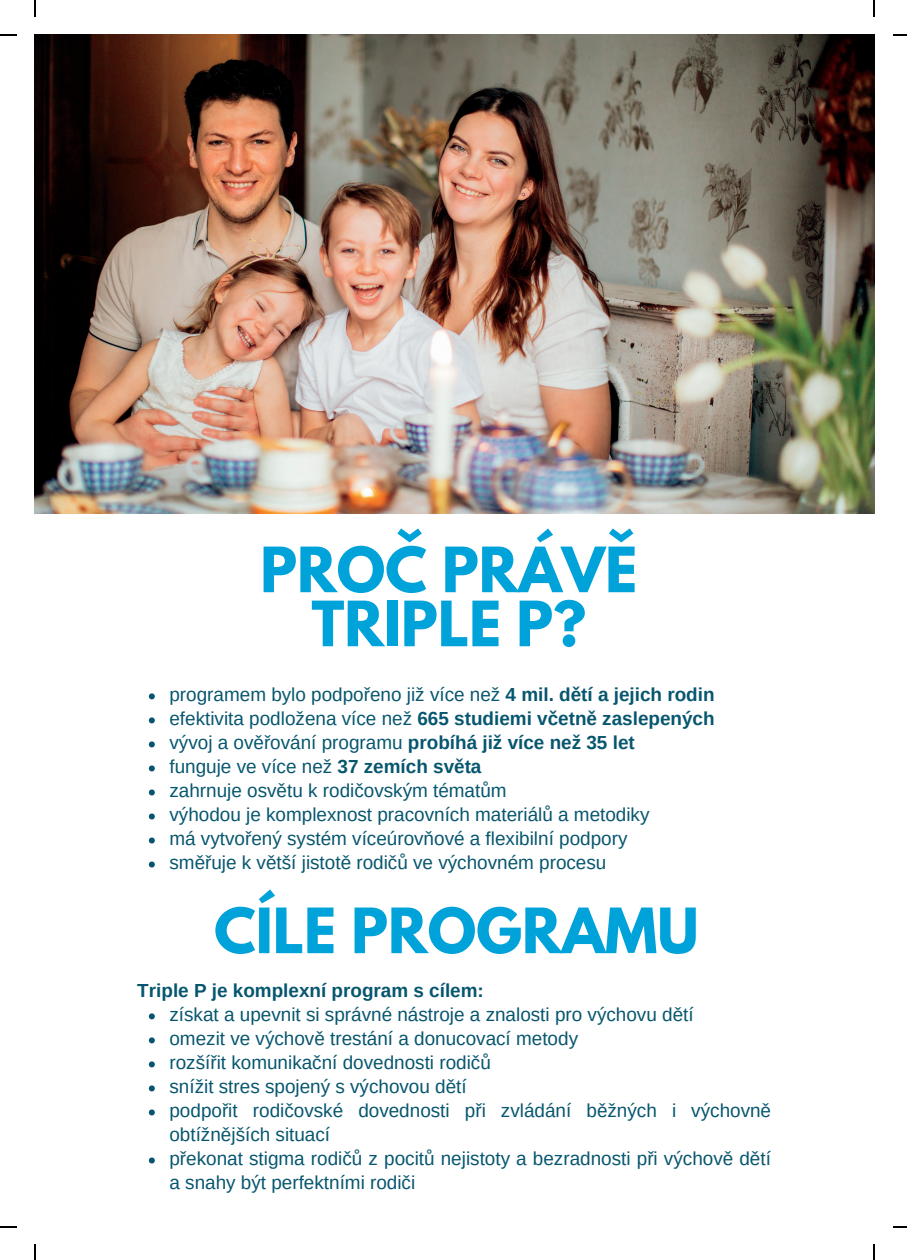
<style>
.page{position:relative;width:907px;height:1260px;background:#fff}
.page>*{position:absolute;margin:0;border:0;box-sizing:border-box;transform-origin:0 0}
.t1{font:700 55.2px/54px "League Spartan";color:#00a2da;text-align:center}
.t2{font:19px/24px "Arimo";color:#07566f}
.t3{font:700 19px "Arimo";color:#07566f}
.s1{font-weight:700}
</style>
<div class="page">
<img style="left:34px;top:34px;width:840px;height:479px">
<svg style="left:149px;top:693px;width:6px;height:6px"></svg>
<svg style="left:149px;top:717px;width:6px;height:6px"></svg>
<svg style="left:149px;top:741px;width:6px;height:6px"></svg>
<svg style="left:149px;top:765px;width:6px;height:6px"></svg>
<svg style="left:149px;top:789px;width:6px;height:6px"></svg>
<svg style="left:149px;top:813px;width:6px;height:6px"></svg>
<svg style="left:149px;top:837px;width:6px;height:6px"></svg>
<svg style="left:149px;top:861px;width:6px;height:6px"></svg>
<svg style="left:149px;top:1013px;width:6px;height:6px"></svg>
<svg style="left:149px;top:1037px;width:6px;height:6px"></svg>
<svg style="left:149px;top:1061px;width:6px;height:6px"></svg>
<svg style="left:149px;top:1085px;width:6px;height:6px"></svg>
<svg style="left:149px;top:1109px;width:6px;height:6px"></svg>
<svg style="left:149px;top:1157px;width:6px;height:6px"></svg>
<svg style="left:34px;top:0;width:2px;height:16px"></svg>
<svg style="left:0;top:34px;width:16px;height:2px"></svg>
<svg style="left:873px;top:0;width:1px;height:16px"></svg>
<svg style="left:893px;top:34px;width:14px;height:2px"></svg>
<svg style="left:34px;top:1244px;width:2px;height:15px"></svg>
<svg style="left:0;top:1226px;width:16px;height:1px"></svg>
<svg style="left:873px;top:1244px;width:1px;height:15px"></svg>
<svg style="left:893px;top:1226px;width:14px;height:1px"></svg>
<h1 class="t1" style="left:260px;top:550px;width:378px">PROČ PRÁVĚ<br>TRIPLE P?</h1>
<p class="t2" style="left:169px;top:682px;width:546px">programem bylo podpořeno již více než <span class="s1">4 mil. dětí a jejich rodin </span>efektivita podložena více než <span class="s1">665 studiemi včetně zaslepených </span>vývoj a ověřování programu <span class="s1">probíhá již více než 35 let<br></span>funguje ve více než <span class="s1">37 zemích světa<br></span>zahrnuje osvětu k rodičovským tématům<br>výhodou je komplexnost pracovních materiálů a metodiky<br>má vytvořený systém víceúrovňové a flexibilní podpory<br>směřuje k větší jistotě rodičů ve výchovném procesu</p>
<h1 class="t1" style="left:214px;top:910px;width:486px">CÍLE PROGRAMU</h1>
<p class="t3" style="left:137px;top:979px;width:348px">Triple P je komplexní program s cílem:</p>
<p class="t2" style="left:169px;top:1002px;width:603px">získat a upevnit si správné nástroje a znalosti pro výchovu dětí<br>omezit ve výchově trestání a donucovací metody<br>rozšířit komunikační dovednosti rodičů<br>snížit stres spojený s výchovou dětí<br>podpořit rodičovské dovednosti při zvládání běžných i výchovně obtížnějších situací<br>překonat stigma rodičů z pocitů nejistoty a bezradnosti při výchově dětí a snahy být perfektními rodiči</p>
</div>
